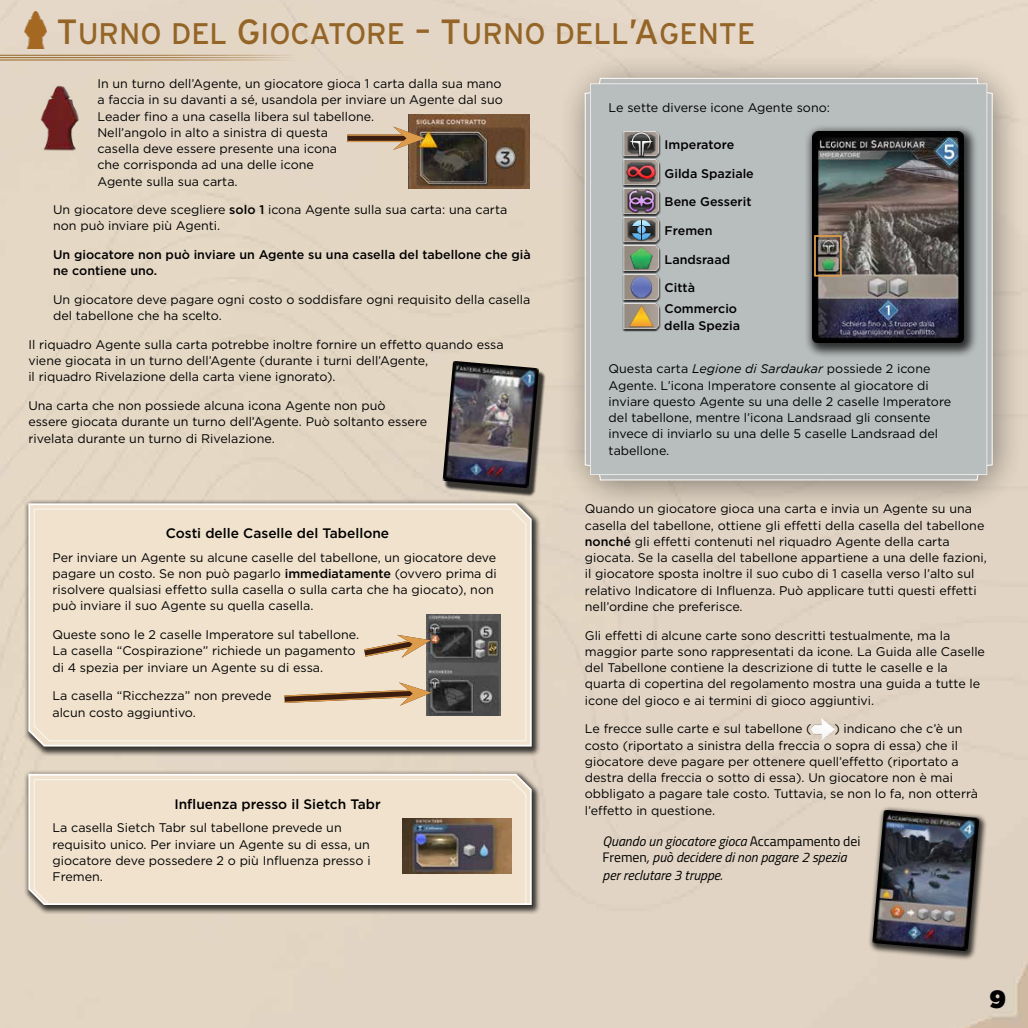
<style>
.page{position:relative;width:1028px;height:1028px;background:#e2d5c4}
.page>*{position:absolute;margin:0;border:0;box-sizing:border-box;transform-origin:0 0}
.t1{font:29.75px "Interstate Regular SC850";color:#946527}
.t2{font:900 25px "Gotham";color:#000}
.t3{font:italic 13.75px/17.2px "Titillium Web";color:#000}
.t4{font:500 13.75px "Gotham";color:#000}
.t5{font:12.5px/16.2px "Gotham";color:#000}
.t6{font:500 12.5px/16.2px "Gotham";color:#000}
.s1{font-size:35px}
.s2{font-weight:500}
.s3{font-style:italic}
.s4{font-style:normal}
</style>
<div class="page">
<img style="left:811px;top:719px;width:23px;height:20px">
<div style="left:867px;top:805px;width:121px;height:156px;background:#000;opacity:.75"></div>
<img style="left:872px;top:809px;width:107px;height:142px">
<div style="left:23px;top:769px;width:518px;height:146px;background:#000;opacity:.75"></div>
<svg style="left:27px;top:773px;width:505px;height:132px"></svg>
<div style="left:33px;top:778px;width:494px;height:127px;background:#f0e2cd"></div>
<img style="left:402px;top:818px;width:109px;height:55px">
<img style="left:25px;top:11px;width:22px;height:38px">
<hr style="left:0;top:60px;width:295px;height:1px;background:#946527">
<hr style="left:0;top:55px;width:295px;height:1px;background:#946527">
<hr style="left:0;top:57px;width:295px;height:1px;background:#946527">
<img style="left:409px;top:115px;width:120px;height:73px">
<svg style="left:347px;top:136px;width:46px;height:5px"></svg>
<hr style="left:347px;top:134px;width:59px;height:2px;background:#dd9c4b">
<hr style="left:347px;top:141px;width:59px;height:1px;background:#dd9c4b">
<svg style="left:393px;top:127px;width:32px;height:23px"></svg>
<div style="left:23px;top:499px;width:518px;height:257px;background:#000;opacity:.75"></div>
<svg style="left:27px;top:502px;width:505px;height:245px"></svg>
<div style="left:33px;top:508px;width:494px;height:234px;background:#f0e2cd"></div>
<img style="left:426px;top:614px;width:75px;height:101px">
<svg style="left:356px;top:635px;width:75px;height:27px;background:#cbb497"></svg>
<svg style="left:277px;top:682px;width:154px;height:25px;background:#c8b095"></svg>
<div style="left:558px;top:53px;width:466px;height:461px;background:#000;opacity:.47"></div>
<div style="left:585px;top:78px;width:407px;height:402px;background:#b8bdbd;border-radius:15px"></div>
<div style="left:590px;top:83px;width:397px;height:392px;border:1px solid #fff"></div>
<div style="left:803px;top:124px;width:175px;height:235px;background:#000;opacity:.75"></div>
<img style="left:812px;top:131px;width:151px;height:211px">
<div style="left:814px;top:235px;width:27px;height:41px;border:2px solid #dd9c4b"></div>
<img style="left:622px;top:131px;width:38px;height:200px">
<div style="left:444px;top:364px;width:102px;height:133px;background:#000;opacity:.75"></div>
<img style="left:442px;top:361px;width:97px;height:127px">
<img style="left:28px;top:78px;width:63px;height:86px">
<h1 class="t1" style="left:56px;top:17px;width:700px"><span class="s1">T</span>URNO DEL <span class="s1">G</span>IOCATORE <span class="s1">– T</span>URNO DELL<span class="s1">’A</span>GENTE</h1>
<p class="t5" style="left:97px;top:75px;width:407px">In un turno dell’Agente, un giocatore gioca 1 carta dalla sua mano a faccia in su davanti a sé, usandola per inviare un Agente dal suo Leader fino a una casella libera sul tabellone.<br>Nell’angolo in alto a sinistra di questa<br>casella deve essere presente una icona<br>che corrisponda ad una delle icone<br>Agente sulla sua carta.</p>
<p class="t5" style="left:53px;top:201px;width:455px">Un giocatore deve scegliere <span class="s2">solo 1</span> icona Agente sulla sua carta: una carta non può inviare più Agenti.</p>
<p class="t6" style="left:53px;top:246px;width:479px">Un giocatore non può inviare un Agente su una casella del tabellone che già ne contiene uno.</p>
<p class="t5" style="left:53px;top:291px;width:478px">Un giocatore deve pagare ogni costo o soddisfare ogni requisito della casella del tabellone che ha scelto.</p>
<p class="t5" style="left:28px;top:336px;width:477px">Il riquadro Agente sulla carta potrebbe inoltre fornire un effetto quando essa viene giocata in un turno dell’Agente (durante i turni dell’Agente,<br>il riquadro Rivelazione della carta viene ignorato).</p>
<p class="t5" style="left:28px;top:397px;width:400px">Una carta che non possiede alcuna icona Agente non può essere giocata durante un turno dell’Agente. Può soltanto essere rivelata durante un turno di Rivelazione.</p>
<p class="t5" style="left:608px;top:99px;width:223px">Le sette diverse icone Agente sono:</p>
<p class="t6" style="left:664px;top:136px;width:71px">Imperatore</p>
<p class="t6" style="left:664px;top:165px;width:91px">Gilda Spaziale</p>
<p class="t6" style="left:664px;top:193px;width:88px">Bene Gesserit</p>
<p class="t6" style="left:664px;top:222px;width:49px">Fremen</p>
<p class="t6" style="left:664px;top:251px;width:67px">Landsraad</p>
<p class="t6" style="left:664px;top:277px;width:74px;line-height:21.2px">Città<br>Commercio</p>
<p class="t6" style="left:664px;top:317px;width:77px">della Spezia</p>
<p class="t5" style="left:608px;top:360px;width:344px">Questa carta <span class="s3">Legione di Sardaukar</span> possiede 2 icone Agente. L’icona Imperatore consente al giocatore di inviare questo Agente su una delle 2 caselle Imperatore del tabellone, mentre l’icona Landsraad gli consente invece di inviarlo su una delle 5 caselle Landsraad del tabellone.</p>
<p class="t4" style="left:166px;top:524px;width:225px">Costi delle Caselle del Tabellone</p>
<p class="t5" style="left:52px;top:549px;width:446px">Per inviare un Agente su alcune caselle del tabellone, un giocatore deve pagare un costo. Se non può pagarlo <span class="s2">immediatamente</span> (ovvero prima di risolvere qualsiasi effetto sulla casella o sulla carta che ha giocato), non può inviare il suo Agente su quella casella.</p>
<p class="t5" style="left:52px;top:626px;width:308px">Queste sono le 2 caselle Imperatore sul tabellone.<br>La casella “Cospirazione” richiede un pagamento di 4 spezia per inviare un Agente su di essa.</p>
<p class="t5" style="left:52px;top:687px;width:221px">La casella “Ricchezza” non prevede alcun costo aggiuntivo.</p>
<p class="t4" style="left:174px;top:795px;width:208px">Influenza presso il Sietch Tabr</p>
<p class="t5" style="left:52px;top:819px;width:320px">La casella Sietch Tabr sul tabellone prevede un requisito unico. Per inviare un Agente su di essa, un giocatore deve possedere 2 o più Influenza presso i Fremen.</p>
<p class="t5" style="left:585px;top:500px;width:403px">Quando un giocatore gioca una carta e invia un Agente su una casella del tabellone, ottiene gli effetti della casella del tabellone <span class="s2">nonché</span> gli effetti contenuti nel riquadro Agente della carta giocata. Se la casella del tabellone appartiene a una delle fazioni, il giocatore sposta inoltre il suo cubo di 1 casella verso l’alto sul relativo Indicatore di Influenza. Può applicare tutti questi effetti nell’ordine che preferisce.</p>
<p class="t5" style="left:585px;top:626px;width:401px">Gli effetti di alcune carte sono descritti testualmente, ma la maggior parte sono rappresentati da icone. La Guida alle Caselle del Tabellone contiene la descrizione di tutte le caselle e la quarta di copertina del regolamento mostra una guida a tutte le icone del gioco e ai termini di gioco aggiuntivi.</p>
<p class="t5" style="left:585px;top:720px;width:228px">Le frecce sulle carte e sul tabellone (</p>
<p class="t5" style="left:585px;top:720px;width:395px;text-indent:249px">) indicano che c’è un costo (riportato a sinistra della freccia o sopra di essa) che il giocatore deve pagare per ottenere quell’effetto (riportato a destra della freccia o sotto di essa). Un giocatore non è mai obbligato a pagare tale costo. Tuttavia, se non lo fa, non otterrà l’effetto in questione.</p>
<p class="t3" style="left:602px;top:831px;width:259px">Quando un giocatore gioca <span class="s4">Accampamento dei<br>Fremen</span>, può decidere di non pagare 2 spezia per reclutare 3 truppe.</p>
<h2 class="t2" style="left:989px;top:980px;width:18px">9</h2>
</div>
